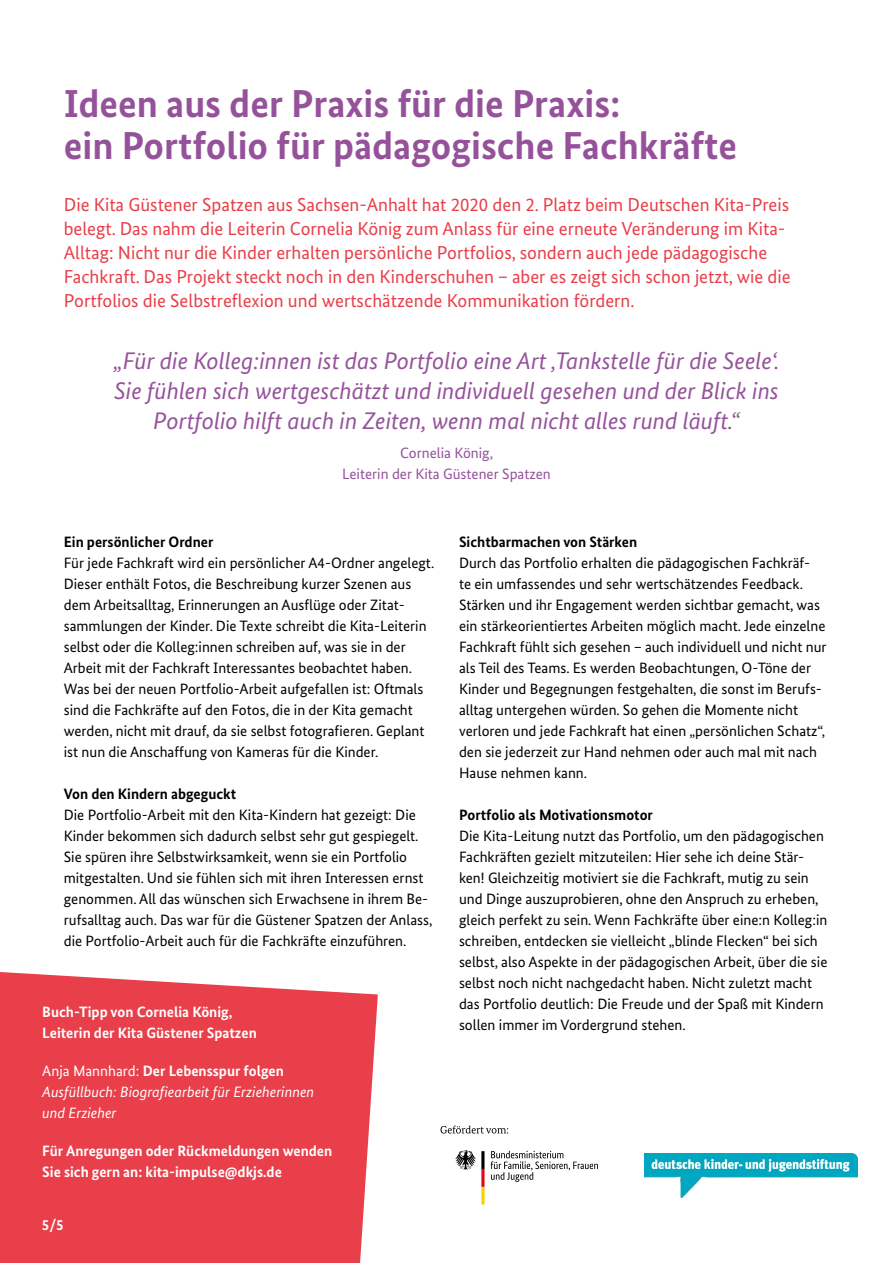
<style>
.page{position:relative;width:893px;height:1263px;background:#fff}
.page>*{position:absolute;margin:0;border:0;box-sizing:border-box;transform-origin:0 0}
.h1_Head{font:700 39px/42px "Bundes Sans";color:#95529b}
.p_Zitate{font:italic 24px/30px "Bundes Sans";color:#95529b;text-align:center}
.p_Introtext{font:18.75px/24px "Bundes Sans";color:#e83f4a}
.Copy_10pt{font:15px/21px "Bundes Sans";color:#000}
.p_Profi-Tipp_Copy{font:700 15px/21px "Bundes Sans";color:#fff}
.p_Profi-Tipp_Copy-2{font:italic 15px/21px "Bundes Sans";color:#fff}
.p_Zitat_Quelle{font:15px/21px "Bundes Sans";color:#95529b;text-align:center}
.s1{font-weight:700}
.s2{font-style:normal}
.s3{font-weight:700;font-style:normal}
</style>
<div class="page">
<div style="left:0;top:972px;width:378px;height:291px;background:#e83f4a"></div>
<img style="left:644px;top:1154px;width:214px;height:43px">
<svg style="left:440px;top:1125px;width:68px;height:9px"></svg>
<svg style="left:491px;top:1151px;width:107px;height:31px"></svg>
<svg style="left:455px;top:1150px;width:29px;height:54px"></svg>
<h1 class="h1_Head" style="left:64px;top:82px;width:675px">Ideen aus der Praxis für die Praxis:<br>ein Portfolio für pädagogische Fachkräfte</h1>
<p class="p_Introtext" style="left:64px;top:193px;width:728px">Die Kita Güstener Spatzen aus Sachsen-Anhalt hat 2020 den 2. Platz beim Deutschen Kita-Preis belegt. Das nahm die Leiterin Cornelia König zum Anlass für eine erneute Veränderung im Kita-Alltag: Nicht nur die Kinder erhalten persönliche Portfolios, sondern auch jede pädagogische Fachkraft. Das Projekt steckt noch in den Kinderschuhen – aber es zeigt sich schon jetzt, wie die Portfolios die Selbstreflexion und wertschätzende Kommunikation fördern.</p>
<p class="p_Zitate" style="left:114px;top:345px;width:667px">„Für die Kolleg:innen ist das Portfolio eine Art ‚Tankstelle für die Seele‘.<br>Sie fühlen sich wertgeschätzt und individuell gesehen und der Blick ins<br>Portfolio hilft auch in Zeiten, wenn mal nicht alles rund läuft.“</p>
<p class="p_Zitat_Quelle" style="left:342px;top:442px;width:210px">Cornelia König,<br>Leiterin der Kita Güstener Spatzen</p>
<p class="Copy_10pt" style="left:64px;top:531px;width:372px"><span class="s1">Ein persönlicher Ordner<br></span>Für jede Fachkraft wird ein persönlicher A4-Ordner angelegt.<br>Dieser enthält Fotos, die Beschreibung kurzer Szenen aus dem Arbeitsalltag, Erinnerungen an Ausflüge oder Zitat&shy;sammlungen der Kinder. Die Texte schreibt die Kita-Leiterin selbst oder die Kolleg:innen schreiben auf, was sie in der Arbeit mit der Fachkraft Interessantes beobachtet haben.<br>Was bei der neuen Portfolio-Arbeit aufgefallen ist: Oftmals sind die Fachkräfte auf den Fotos, die in der Kita gemacht werden, nicht mit drauf, da sie selbst fotografieren. Geplant ist nun die Anschaffung von Kameras für die Kinder.</p>
<p class="Copy_10pt" style="left:64px;top:783px;width:370px"><span class="s1">Von den Kindern abgeguckt<br></span>Die Portfolio-Arbeit mit den Kita-Kindern hat gezeigt: Die Kinder bekommen sich dadurch selbst sehr gut gespiegelt.<br>Sie spüren ihre Selbstwirksamkeit, wenn sie ein Portfolio mitgestalten. Und sie fühlen sich mit ihren Interessen ernst genommen. All das wünschen sich Erwachsene in ihrem Be&shy;rufsalltag auch. Das war für die Güstener Spatzen der Anlass, die Portfolio-Arbeit auch für die Fachkräfte einzuführen.</p>
<p class="p_Profi-Tipp_Copy" style="left:42px;top:1001px;width:216px">Buch-Tipp von Cornelia König,<br>Leiterin der Kita Güstener Spatzen</p>
<p class="p_Profi-Tipp_Copy-2" style="left:42px;top:1060px;width:273px"><span class="s2">Anja Mannhard:</span> <span class="s3">Der Lebensspur folgen<br></span>Ausfüllbuch: Biografiearbeit für Erzieherinnen und Erzieher</p>
<p class="p_Profi-Tipp_Copy" style="left:42px;top:1140px;width:291px">Für Anregungen oder Rückmeldungen wenden<br>Sie sich gern an: kita-impulse@dkjs.de</p>
<p class="p_Profi-Tipp_Copy" style="left:42px;top:1214px;width:23px">5/5</p>
<p class="Copy_10pt" style="left:459px;top:531px;width:369px"><span class="s1">Sichtbarmachen von Stärken<br></span>Durch das Portfolio erhalten die pädagogischen Fachkräf-<br>te ein umfassendes und sehr wertschätzendes Feedback.<br>Stärken und ihr Engagement werden sichtbar gemacht, was ein stärkeorientiertes Arbeiten möglich macht. Jede einzelne Fachkraft fühlt sich gesehen – auch individuell und nicht nur als Teil des Teams. Es werden Beobachtungen, O-Töne der Kinder und Begegnungen festgehalten, die sonst im Berufs&shy;alltag untergehen würden. So gehen die Momente nicht verloren und jede Fachkraft hat einen „persönlichen Schatz“, den sie jederzeit zur Hand nehmen oder auch mal mit nach Hause nehmen kann.</p>
<p class="Copy_10pt" style="left:459px;top:804px;width:370px"><span class="s1">Portfolio als Motivationsmotor<br></span>Die Kita-Leitung nutzt das Portfolio, um den pädagogischen Fachkräften gezielt mitzuteilen: Hier sehe ich deine Stär&shy;ken! Gleichzeitig motiviert sie die Fachkraft, mutig zu sein und Dinge auszuprobieren, ohne den Anspruch zu erheben, gleich perfekt zu sein. Wenn Fachkräfte über eine:n Kolleg:in schreiben, entdecken sie vielleicht „blinde Flecken“ bei sich selbst, also Aspekte in der pädagogischen Arbeit, über die sie selbst noch nicht nachgedacht haben. Nicht zuletzt macht das Portfolio deutlich: Die Freude und der Spaß mit Kindern sollen immer im Vordergrund stehen.</p>
</div>
